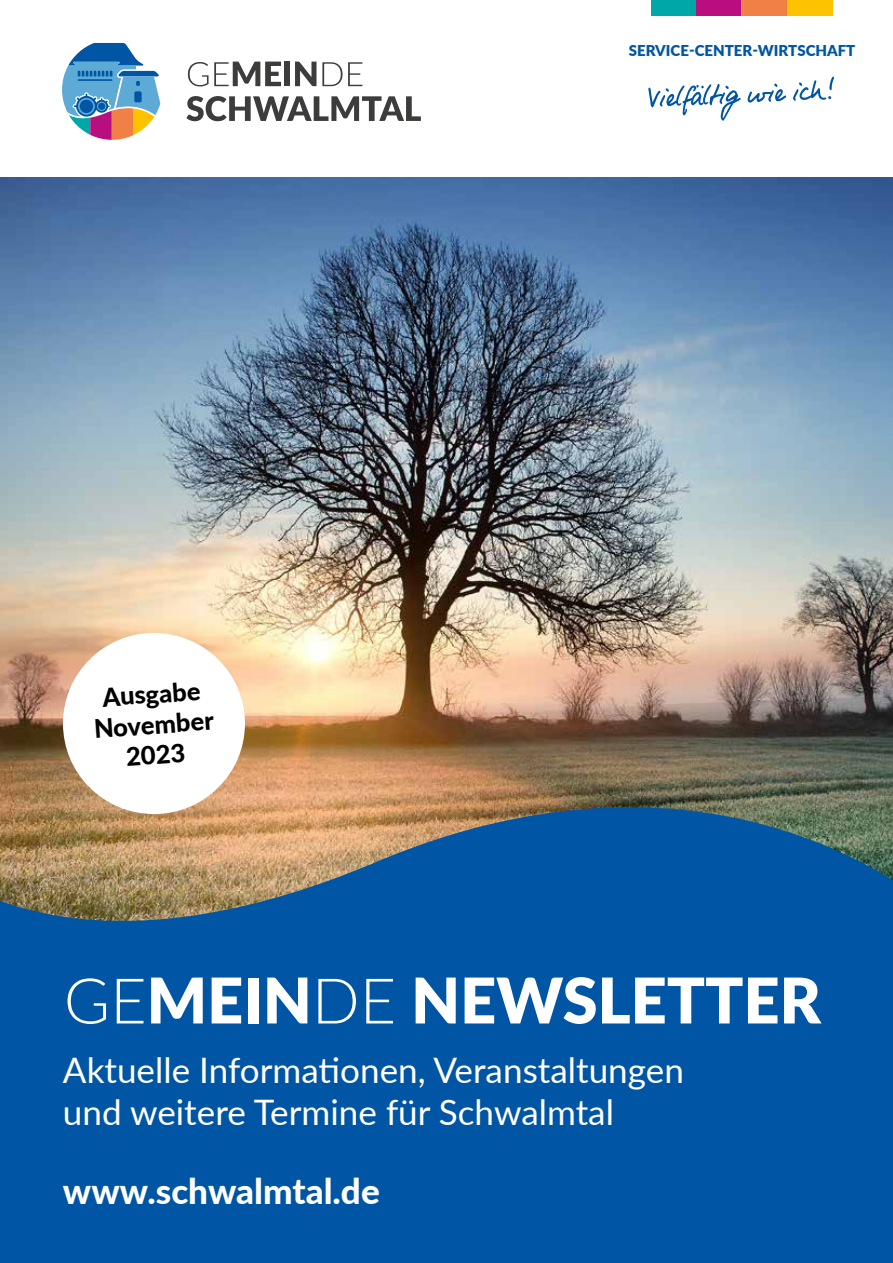
<style>
.page{position:relative;width:893px;height:1263px;background:#fff}
.page>*{position:absolute;margin:0;border:0;box-sizing:border-box;transform-origin:0 0}
.t1{font:900 63px "Lato";color:#fff}
.t2{font:35.1px/42.2px "Lato";color:#fff}
.t3{font:800 35.1px "Lato";color:#fff}
.t4{font:800 25.5px/30.6px "Lato";color:#000;text-align:center}
.t5{font:900 15px "Lato";color:#0056a4}
.s1{font-weight:300}
</style>
<div class="page">
<img style="left:0;top:178px;width:893px;height:626px">
<div style="left:0;top:924px;width:893px;height:339px;background:#0056a4"></div>
<svg style="left:0;top:804px;width:893px;height:120px;background:#507084"></svg>
<svg style="left:188px;top:62px;width:93px;height:24px"></svg>
<div style="left:284px;top:62px;width:6px;height:24px;background:#3c3c3b"></div>
<svg style="left:295px;top:62px;width:21px;height:24px"></svg>
<svg style="left:322px;top:62px;width:40px;height:24px"></svg>
<svg style="left:186px;top:96px;width:235px;height:25px"></svg>
<svg style="left:62px;top:43px;width:98px;height:97px"></svg>
<hr style="left:78px;top:79px;width:34px;height:2px;background:#0056a4">
<div style="left:651px;top:0;width:45px;height:15px;background:#00a7a8"></div>
<div style="left:696px;top:0;width:46px;height:15px;background:#b80e80"></div>
<div style="left:742px;top:0;width:45px;height:15px;background:#f08046"></div>
<div style="left:787px;top:0;width:45px;height:15px;background:#fdc300"></div>
<svg style="left:648px;top:77px;width:186px;height:44px"></svg>
<div style="left:63px;top:633px;width:182px;height:181px;background:#fff;border-radius:50%"></div>
<p class="t4" style="left:91px;top:682px;width:121px;rotate:-4deg">Ausgabe<br>November<br>2023</p>
<p class="t5" style="left:629px;top:39px;width:228px">SERVICE-CENTER-WIRTSCHAFT</p>
<h1 class="t1" style="left:64px;top:953px;width:759px"><span class="s1">GE</span>MEIN<span class="s1">DE</span> NEWSLETTER</h1>
<p class="t2" style="left:63px;top:1047px;width:622px">Aktuelle Informationen, Veranstaltungen und weitere Termine für Schwalmtal</p>
<p class="t3" style="left:63px;top:1165px;width:318px">www.schwalmtal.de</p>
</div>
